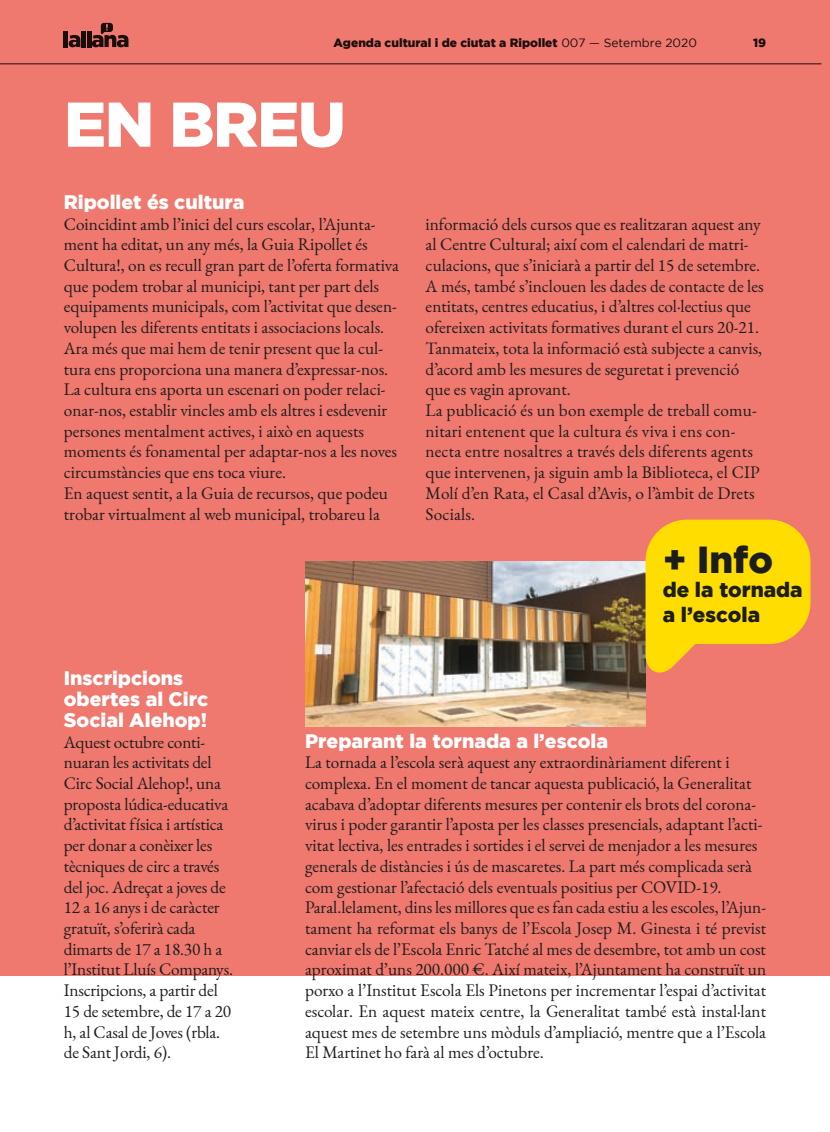
<style>
.page{position:relative;width:830px;height:1132px;background:#fff}
.page>*{position:absolute;margin:0;border:0;box-sizing:border-box;transform-origin:0 0}
.t1{font:900 63px "Gotham";letter-spacing:-.02em;color:#fff}
.t2{font:900 37.5px "Gotham";color:#1d1d1b}
.t3{font:900 20.7px/24.9px "Gotham";color:#1d1d1b}
.t4{font:900 19.5px/20.7px "Gotham";color:#fff}
.t5{font:17.25px/20.7px "EB Garamond";color:#1d1d1b}
.t6{font:900 12px "Gotham";color:#1d1d1b}
.s1{font-weight:400}
</style>
<div class="page">
<div style="left:0;top:0;width:829px;height:975px;background:#ef786f"></div>
<img style="left:305px;top:561px;width:340px;height:165px">
<svg style="left:645px;top:519px;width:165px;height:159px"></svg>
<p class="t6" style="left:333px;top:36px;width:365px">Agenda cultural i de ciutat a Ripollet <span class="s1">007 — Setembre 2020</span></p>
<p class="t6" style="left:752px;top:36px;width:15px">19</p>
<h1 class="t1" style="left:64px;top:88px;width:283px">EN BREU</h1>
<p class="t4" style="left:64px;top:191px;width:182px">Ripollet és cultura</p>
<p class="t5" style="left:64px;top:213px;width:336px">Coincidint amb l’inici del curs escolar, l’Ajunta&shy;ment ha editat, un any més, la Guia Ripollet és Cultura!, on es recull gran part de l’oferta formativa que podem trobar al municipi, tant per part dels equipaments municipals, com l’activitat que desen&shy;volupen les diferents entitats i associacions locals.<br>Ara més que mai hem de tenir present que la cul&shy;tura ens proporciona una manera d’expressar-nos.<br>La cultura ens aporta un escenari on poder relaci&shy;onar-nos, establir vincles amb els altres i esdevenir persones mentalment actives, i això en aquests moments és fonamental per adaptar-nos a les noves circumstàncies que ens toca viure.<br>En aquest sentit, a la Guia de recursos, que podeu trobar virtualment al web municipal, trobareu la</p>
<p class="t5" style="left:425px;top:213px;width:339px">informació dels cursos que es realitzaran aquest any al Centre Cultural; així com el calendari de matri&shy;culacions, que s’iniciarà a partir del 15 de setembre.<br>A més, també s’inclouen les dades de contacte de les entitats, centres educatius, i d’altres col·lectius que ofereixen activitats formatives durant el curs 20-21.<br>Tanmateix, tota la informació està subjecte a canvis, d’acord amb les mesures de seguretat i prevenció que es vagin aprovant.<br>La publicació és un bon exemple de treball comu&shy;nitari entenent que la cultura és viva i ens con&shy;necta entre nosaltres a través dels diferents agents que intervenen, ja siguin amb la Biblioteca, el CIP Molí d’en Rata, el Casal d’Avis, o l’àmbit de Drets Socials.</p>
<h2 class="t2" style="left:662px;top:537px;width:112px">+ Info</h2>
<p class="t3" style="left:662px;top:577px;width:141px">de la tornada a l’escola</p>
<p class="t4" style="left:64px;top:667px;width:146px">Inscripcions obertes al Circ<br>Social Alehop!</p>
<p class="t5" style="left:64px;top:731px;width:171px">Aquest octubre conti&shy;nuaran les activitats del<br>Circ Social Alehop!, una proposta lúdica-educativa d’activitat física i artística per donar a conèixer les tècniques de circ a través del joc. Adreçat a joves de<br>12 a 16 anys i de caràcter gratuït, s’oferirà cada dimarts de 17 a 18.30 h a l’Institut Lluís Companys.<br>Inscripcions, a partir del<br>15 de setembre, de 17 a 20 h, al Casal de Joves (rbla. de Sant Jordi, 6).</p>
<p class="t4" style="left:305px;top:729px;width:304px">Preparant la tornada a l’escola</p>
<p class="t5" style="left:305px;top:752px;width:462px">La tornada a l’escola serà aquest any extraordinàriament diferent i complexa. En el moment de tancar aquesta publicació, la Generalitat acabava d’adoptar diferents mesures per contenir els brots del corona&shy;virus i poder garantir l’aposta per les classes presencials, adaptant l’acti&shy;vitat lectiva, les entrades i sortides i el servei de menjador a les mesures generals de distàncies i ús de mascaretes. La part més complicada serà com gestionar l’afectació dels eventuals positius per COVID-19.<br>Paral.lelament, dins les millores que es fan cada estiu a les escoles, l’Ajun&shy;tament ha reformat els banys de l’Escola Josep M. Ginesta i té previst canviar els de l’Escola Enric Tatché al mes de desembre, tot amb un cost aproximat d’uns 200.000 €. Així mateix, l’Ajuntament ha construït un porxo a l’Institut Escola Els Pinetons per incrementar l’espai d’activitat escolar. En aquest mateix centre, la Generalitat també està instal·lant aquest mes de setembre uns mòduls d’ampliació, mentre que a l’Escola El Martinet ho farà al mes d’octubre.</p>
</div>
